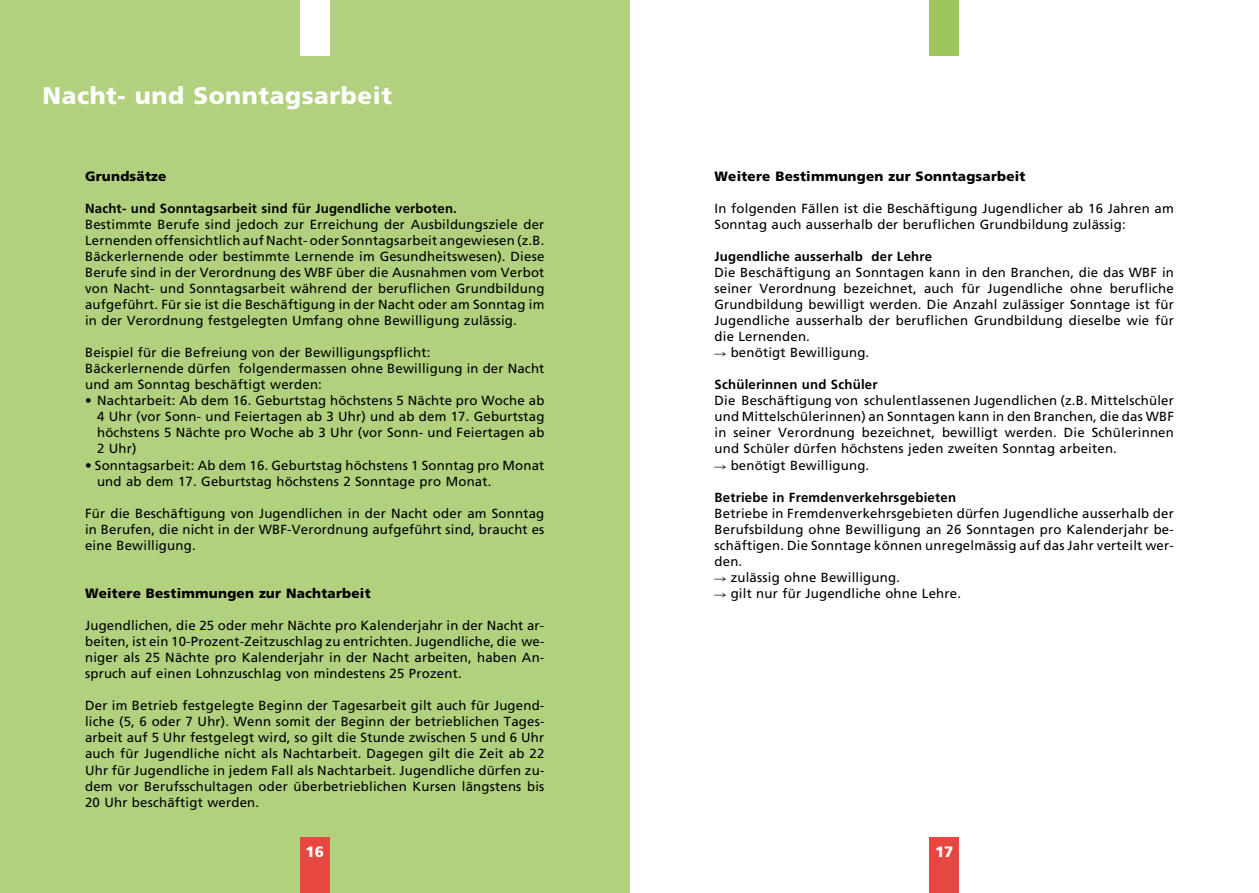
<style>
.page{position:relative;width:1259px;height:893px;background:#fff}
.page>*{position:absolute;margin:0;border:0;box-sizing:border-box;transform-origin:0 0}
.t1{font:900 24px "Frutiger";letter-spacing:.025em;color:#fff}
.t2{font:900 15px "Frutiger";color:#fff}
.t3{font:900 13.5px "Frutiger";letter-spacing:.015em;color:#000}
.t4{font:13.2px/16px "Frutiger";letter-spacing:.015em;color:#000}
.t5{font:700 13.2px "Frutiger";letter-spacing:.015em;color:#000}
.s1{font-family:"European Pi Four";font-size:12px}
</style>
<div class="page">
<div style="left:0;top:0;width:629px;height:893px;background:#b2d17e"></div>
<div style="left:929px;top:0;width:30px;height:55px;background:#9fc65e"></div>
<div style="left:929px;top:838px;width:30px;height:55px;background:#e64741"></div>
<div style="left:300px;top:838px;width:30px;height:55px;background:#e64741"></div>
<div style="left:300px;top:0;width:30px;height:55px;background:#fff"></div>
<h1 class="t1" style="left:43px;top:81px;width:351px">Nacht- und Sonntagsarbeit</h1>
<p class="t3" style="left:85px;top:168px;width:83px">Grundsätze</p>
<p class="t5" style="left:85px;top:200px;width:373px">Nacht- und Sonntagsarbeit sind für Jugendliche verboten.</p>
<p class="t4" style="left:85px;top:216px;width:461px;text-align:justify">Bestimmte Berufe sind jedoch zur Erreichung der Ausbildungsziele der Lernenden offensichtlich auf Nacht- oder Sonntagsarbeit angewiesen (z.B.<br>Bäckerlernende oder bestimmte Lernende im Gesundheitswesen). Diese Berufe sind in der Verordnung des WBF über die Ausnahmen vom Verbot von Nacht- und Sonntagsarbeit während der beruflichen Grundbildung aufgeführt. Für sie ist die Beschäftigung in der Nacht oder am Sonntag im in der Verordnung festgelegten Umfang ohne Bewilligung zulässig.</p>
<p class="t4" style="left:85px;top:345px;width:461px">Beispiel für die Befreiung von der Bewilligungspflicht:<br>Bäckerlernende dürfen folgendermassen ohne Bewilligung in der Nacht und am Sonntag beschäftigt werden:</p>
<p class="t4" style="left:97px;top:393px;width:449px;text-align:justify;text-indent:-12px">• Nachtarbeit: Ab dem 16. Geburtstag höchstens 5 Nächte pro Woche ab 4 Uhr (vor Sonn- und Feiertagen ab 3 Uhr) und ab dem 17. Geburtstag höchstens 5 Nächte pro Woche ab 3 Uhr (vor Sonn- und Feiertagen ab 2 Uhr)</p>
<p class="t4" style="left:97px;top:457px;width:449px;text-indent:-12px">• Sonntagsarbeit: Ab dem 16. Geburtstag höchstens 1 Sonntag pro Monat und ab dem 17. Geburtstag höchstens 2 Sonntage pro Monat.</p>
<p class="t4" style="left:85px;top:505px;width:461px;text-align:justify">Für die Beschäftigung von Jugendlichen in der Nacht oder am Sonntag in Berufen, die nicht in der WBF-Verordnung aufgeführt sind, braucht es eine Bewilligung.</p>
<p class="t3" style="left:85px;top:585px;width:287px">Weitere Bestimmungen zur Nachtarbeit</p>
<p class="t4" style="left:85px;top:617px;width:460px;text-align:justify">Jugendlichen, die 25 oder mehr Nächte pro Kalenderjahr in der Nacht ar&shy;beiten, ist ein 10-Prozent-Zeitzuschlag zu entrichten. Jugendliche, die we&shy;niger als 25 Nächte pro Kalenderjahr in der Nacht arbeiten, haben An&shy;spruch auf einen Lohnzuschlag von mindestens 25 Prozent.</p>
<p class="t4" style="left:85px;top:698px;width:461px;text-align:justify">Der im Betrieb festgelegte Beginn der Tagesarbeit gilt auch für Jugend&shy;liche (5, 6 oder 7 Uhr). Wenn somit der Beginn der betrieblichen Tages&shy;arbeit auf 5 Uhr festgelegt wird, so gilt die Stunde zwischen 5 und 6 Uhr auch für Jugendliche nicht als Nachtarbeit. Dagegen gilt die Zeit ab 22<br>Uhr für Jugendliche in jedem Fall als Nachtarbeit. Jugendliche dürfen zu&shy;dem vor Berufsschultagen oder überbetrieblichen Kursen längstens bis 20 Uhr beschäftigt werden.</p>
<p class="t3" style="left:714px;top:168px;width:312px">Weitere Bestimmungen zur Sonntagsarbeit</p>
<p class="t4" style="left:714px;top:200px;width:461px">In folgenden Fällen ist die Beschäftigung Jugendlicher ab 16 Jahren am<br>Sonntag auch ausserhalb der beruflichen Grundbildung zulässig:</p>
<p class="t5" style="left:714px;top:248px;width:219px">Jugendliche ausserhalb der Lehre</p>
<p class="t4" style="left:714px;top:264px;width:461px">Die Beschäftigung an Sonntagen kann in den Branchen, die das WBF in seiner Verordnung bezeichnet, auch für Jugendliche ohne berufliche Grundbildung bewilligt werden. Die Anzahl zulässiger Sonntage ist für Jugendliche ausserhalb der beruflichen Grundbildung dieselbe wie für die Lernenden.<br><span class="s1">R</span> benötigt Bewilligung.</p>
<p class="t5" style="left:714px;top:377px;width:164px">Schülerinnen und Schüler</p>
<p class="t4" style="left:714px;top:393px;width:461px">Die Beschäftigung von schulentlassenen Jugendlichen (z.B. Mittelschüler und Mittelschülerinnen) an Sonntagen kann in den Branchen, die das WBF in seiner Verordnung bezeichnet, bewilligt werden. Die Schülerinnen und Schüler dürfen höchstens jeden zweiten Sonntag arbeiten.<br><span class="s1">R</span> benötigt Bewilligung.</p>
<p class="t5" style="left:714px;top:489px;width:243px">Betriebe in Fremdenverkehrsgebieten</p>
<p class="t4" style="left:714px;top:505px;width:461px">Betriebe in Fremdenverkehrsgebieten dürfen Jugendliche ausserhalb der Berufsbildung ohne Bewilligung an 26 Sonntagen pro Kalenderjahr be&shy;schäftigen. Die Sonntage können unregelmässig auf das Jahr verteilt wer&shy;den.<br><span class="s1">R</span> zulässig ohne Bewilligung.<br><span class="s1">R</span> gilt nur für Jugendliche ohne Lehre.</p>
<p class="t2" style="left:305px;top:842px;width:20px">16</p>
<p class="t2" style="left:935px;top:843px;width:20px">17</p>
</div>
